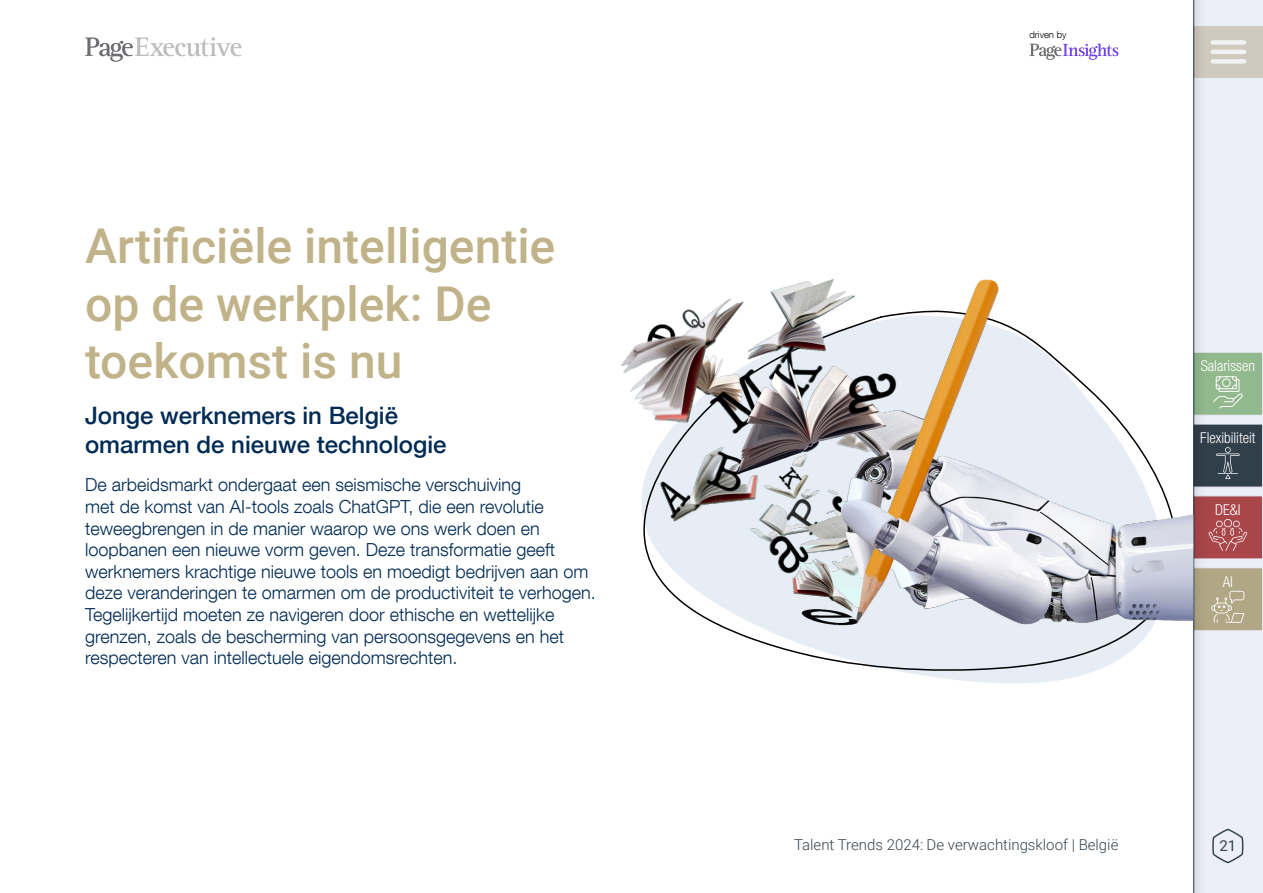
<style>
.page{position:relative;width:1263px;height:893px;background:#fff}
.page>*{position:absolute;margin:0;border:0;box-sizing:border-box;transform-origin:0 0}
.t1{font:500 48px/57.6px "Roboto";color:#c1b389}
.t2{font:500 24px/28.8px "Helvetica Neue LT Com";color:#002b54}
.t3{font:300 18px/21.6px "Helvetica Neue LT Com";color:#002b54}
.t4{font:300 15px "Roboto";color:#36444d}
.t5{font:300 condensed 15px "Helvetica Neue LT Com";color:#fff}
.t6{font:15px "Roboto";color:#36444d}
.t7{font:300 9.45px "Helvetica Neue LT Com";color:#000}
</style>
<div class="page">
<div style="left:1179px;top:0;width:84px;height:893px;background:#000;opacity:.2"></div>
<div style="left:1193px;top:352px;width:70px;height:64px;background:#92b88d;border:1px solid #fff"></div>
<svg style="left:1218px;top:376px;width:25px;height:33px"></svg>
<div style="left:1193px;top:424px;width:70px;height:63px;background:#36444d;border:1px solid #fff"></div>
<svg style="left:1218px;top:447px;width:21px;height:32px"></svg>
<div style="left:1193px;top:495px;width:70px;height:64px;background:#a8464a;border:1px solid #fff"></div>
<svg style="left:1218px;top:519px;width:29px;height:32px"></svg>
<div style="left:1193px;top:567px;width:70px;height:64px;background:#b2a785;border:1px solid #fff"></div>
<svg style="left:1218px;top:591px;width:26px;height:32px"></svg>
<svg style="left:1213px;top:829px;width:30px;height:34px"></svg>
<div style="left:1194px;top:26px;width:69px;height:51px;background:linear-gradient(to right,#cbc7bc,#d2cdc1)"></div>
<div style="left:1213px;top:40px;width:31px;height:5px;background:#f1f2f3"></div>
<hr style="left:1213px;top:50px;width:31px;height:4px;background:#f1f2f3">
<div style="left:1213px;top:59px;width:31px;height:5px;background:#f1f2f3"></div>
<svg style="left:911px;top:673px;width:293px;height:17px"></svg>
<svg style="left:845px;top:309px;width:373px;height:364px"></svg>
<img style="left:621px;top:277px;width:572px;height:386px">
<svg style="left:1029px;top:43px;width:89px;height:17px"></svg>
<svg style="left:85px;top:37px;width:156px;height:25px"></svg>
<h1 class="t1" style="left:85px;top:215px;width:472px">Artificiële intelligentie op de werkplek: De toekomst is nu</h1>
<h2 class="t2" style="left:85px;top:401px;width:363px">Jonge werknemers in België omarmen de nieuwe technologie</h2>
<p class="t3" style="left:85px;top:474px;width:512px">De arbeidsmarkt ondergaat een seismische verschuiving<br>met de komst van AI-tools zoals ChatGPT, die een revolutie teweegbrengen in de manier waarop we ons werk doen en loopbanen een nieuwe vorm geven. Deze transformatie geeft werknemers krachtige nieuwe tools en moedigt bedrijven aan om deze veranderingen te omarmen om de productiviteit te verhogen.<br>Tegelijkertijd moeten ze navigeren door ethische en wettelijke grenzen, zoals de bescherming van persoonsgegevens en het respecteren van intellectuele eigendomsrechten.</p>
<p class="t7" style="left:1029px;top:29px;width:39px">driven by</p>
<p class="t5" style="left:1201px;top:357px;width:56px">Salarissen</p>
<p class="t5" style="left:1200px;top:429px;width:57px">Flexibiliteit</p>
<p class="t5" style="left:1215px;top:501px;width:27px">DE&amp;I</p>
<p class="t5" style="left:1223px;top:573px;width:12px">AI</p>
<p class="t4" style="left:794px;top:834px;width:326px">Talent Trends 2024: De verwachtingskloof | België</p>
<p class="t6" style="left:1219px;top:835px;width:18px">21</p>
</div>
